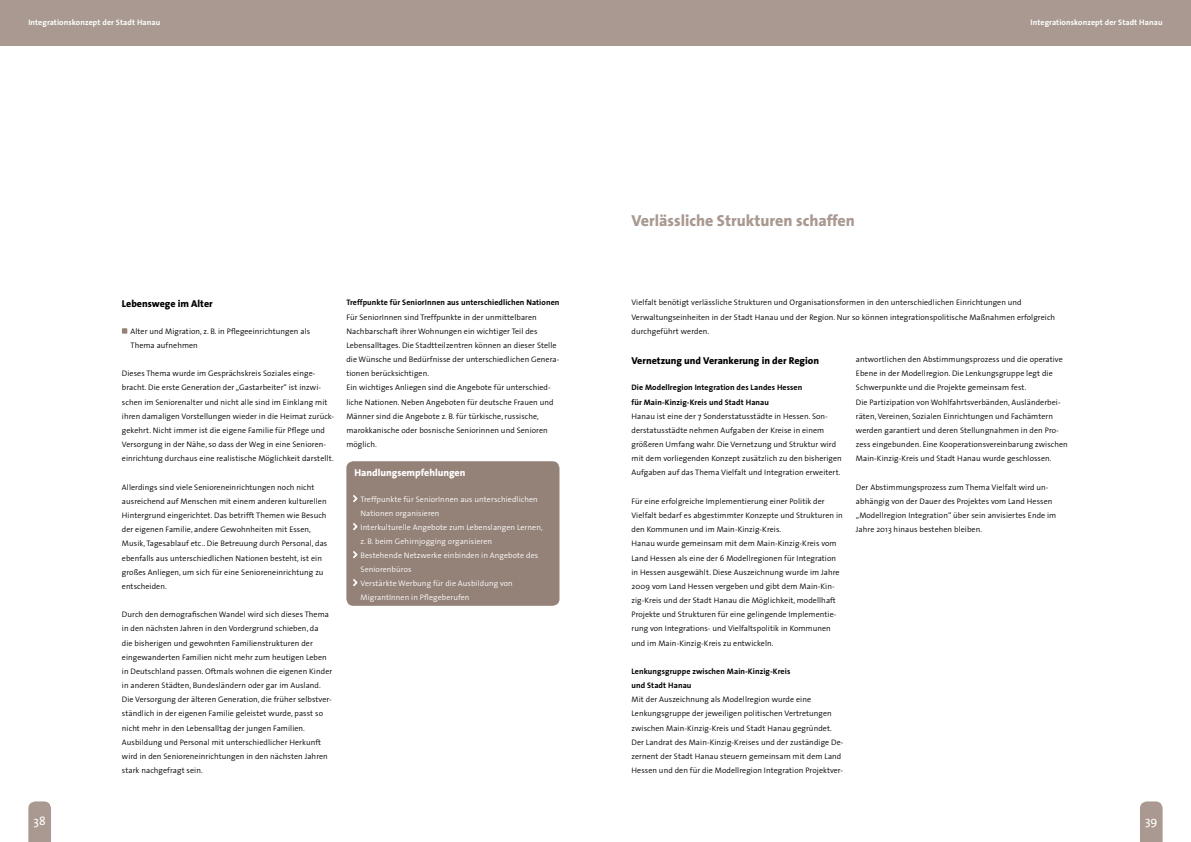
<style>
.page{position:relative;width:1191px;height:842px;background:#fff}
.page>*{position:absolute;margin:0;border:0;box-sizing:border-box;transform-origin:0 0}
.t1{font:800 16px "The Sans";color:#a99990}
.t2{font:12px "The Sans";color:#fff}
.t3{font:800 10px "The Sans";color:#000}
.t4{font:800 10px "The Sans";color:#fff}
.t5{font:300 8px/14.2px "The Sans";letter-spacing:.01em;color:#000}
.t6{font:300 8px/14px "The Sans";letter-spacing:.01em;color:#fff}
.t7{font:700 8px/14.2px "The Sans";letter-spacing:.01em;color:#000}
.t8{font:700 8px "The Sans";letter-spacing:.01em;color:#fff}
</style>
<div class="page">
<div style="left:0;top:0;width:595px;height:45px;background:#a99990"></div>
<svg style="left:28px;top:801px;width:23px;height:41px"></svg>
<div style="left:595px;top:0;width:596px;height:45px;background:#a99990"></div>
<svg style="left:1140px;top:801px;width:22px;height:41px"></svg>
<svg style="left:122px;top:328px;width:5px;height:6px"></svg>
<div style="left:346px;top:461px;width:213px;height:145px;background:#948177;border-radius:7px"></div>
<svg style="left:353px;top:495px;width:5px;height:7px"></svg>
<svg style="left:353px;top:523px;width:5px;height:7px"></svg>
<svg style="left:353px;top:551px;width:5px;height:7px"></svg>
<svg style="left:353px;top:579px;width:5px;height:7px"></svg>
<p class="t8" style="left:28px;top:15px;width:133px">Integrationskonzept der Stadt Hanau</p>
<p class="t8" style="left:1030px;top:15px;width:133px">Integrationskonzept der Stadt Hanau</p>
<h2 class="t2" style="left:34px;top:811px;width:14px">38</h2>
<p class="t3" style="left:122px;top:295px;width:92px">Lebenswege im Alter</p>
<p class="t5" style="left:130px;top:324px;width:181px">Alter und Migration, z. B. in Pflegeeinrichtungen als<br>Thema aufnehmen</p>
<p class="t5" style="left:122px;top:366px;width:214px">Dieses Thema wurde im Gesprächskreis Soziales einge&shy;bracht. Die erste Generation der „Gastarbeiter“ ist inzwi&shy;schen im Seniorenalter und nicht alle sind im Einklang mit ihren damaligen Vorstellungen wieder in die Heimat zurück&shy;gekehrt. Nicht immer ist die eigene Familie für Pflege und Versorgung in der Nähe, so dass der Weg in eine Senioren&shy;einrichtung durchaus eine realistische Möglichkeit darstellt.</p>
<p class="t5" style="left:122px;top:480px;width:207px">Allerdings sind viele Senioreneinrichtungen noch nicht ausreichend auf Menschen mit einem anderen kulturellen Hintergrund eingerichtet. Das betrifft Themen wie Besuch der eigenen Familie, andere Gewohnheiten mit Essen, Musik, Tagesablauf etc.. Die Betreuung durch Personal, das ebenfalls aus unterschiedlichen Nationen besteht, ist ein großes Anliegen, um sich für eine Senioreneinrichtung zu entscheiden.</p>
<p class="t5" style="left:122px;top:607px;width:212px">Durch den demografischen Wandel wird sich dieses Thema in den nächsten Jahren in den Vordergrund schieben, da<br>die bisherigen und gewohnten Familienstrukturen der eingewanderten Familien nicht mehr zum heutigen Leben in Deutschland passen. Oftmals wohnen die eigenen Kinder in anderen Städten, Bundesländern oder gar im Ausland.<br>Die Versorgung der älteren Generation, die früher selbstver&shy;ständlich in der eigenen Familie geleistet wurde, passt so nicht mehr in den Lebensalltag der jungen Familien.<br>Ausbildung und Personal mit unterschiedlicher Herkunft wird in den Senioreneinrichtungen in den nächsten Jahren stark nachgefragt sein.</p>
<p class="t7" style="left:346px;top:295px;width:214px">Treffpunkte für SeniorInnen aus unterschiedlichen Nationen</p>
<p class="t5" style="left:346px;top:309px;width:214px">Für SeniorInnen sind Treffpunkte in der unmittelbaren Nachbarschaft ihrer Wohnungen ein wichtiger Teil des Lebensalltages. Die Stadtteilzentren können an dieser Stelle die Wünsche und Bedürfnisse der unterschiedlichen Genera&shy;tionen berücksichtigen.<br>Ein wichtiges Anliegen sind die Angebote für unterschied&shy;liche Nationen. Neben Angeboten für deutsche Frauen und Männer sind die Angebote z. B. für türkische, russische, marokkanische oder bosnische Seniorinnen und Senioren möglich.</p>
<p class="t4" style="left:354px;top:464px;width:112px">Handlungsempfehlungen</p>
<p class="t6" style="left:360px;top:492px;width:184px">Treffpunkte für SeniorInnen aus unterschiedlichen Nationen organisieren<br>Interkulturelle Angebote zum Lebenslangen Lernen, z. B. beim Gehirnjogging organisieren<br>Bestehende Netzwerke einbinden in Angebote des Seniorenbüros<br>Verstärkte Werbung für die Ausbildung von MigrantInnen in Pflegeberufen</p>
<h1 class="t1" style="left:631px;top:207px;width:225px">Verlässliche Strukturen schaffen</h1>
<p class="t5" style="left:631px;top:295px;width:425px">Vielfalt benötigt verlässliche Strukturen und Organisationsformen in den unterschiedlichen Einrichtungen und<br>Verwaltungseinheiten in der Stadt Hanau und der Region. Nur so können integrationspolitische Maßnahmen erfolgreich durchgeführt werden.</p>
<p class="t3" style="left:631px;top:352px;width:189px">Vernetzung und Verankerung in der Region</p>
<p class="t7" style="left:631px;top:380px;width:172px">Die Modellregion Integration des Landes Hessen für Main-Kinzig-Kreis und Stadt Hanau</p>
<p class="t5" style="left:631px;top:409px;width:212px">Hanau ist eine der 7 Sonderstatusstädte in Hessen. Son&shy;derstatusstädte nehmen Aufgaben der Kreise in einem größeren Umfang wahr. Die Vernetzung und Struktur wird mit dem vorliegenden Konzept zusätzlich zu den bisherigen Aufgaben auf das Thema Vielfalt und Integration erweitert.</p>
<p class="t5" style="left:631px;top:494px;width:213px">Für eine erfolgreiche Implementierung einer Politik der Vielfalt bedarf es abgestimmter Konzepte und Strukturen in den Kommunen und im Main-Kinzig-Kreis.<br>Hanau wurde gemeinsam mit dem Main-Kinzig-Kreis vom Land Hessen als eine der 6 Modellregionen für Integration in Hessen ausgewählt. Diese Auszeichnung wurde im Jahre 2009 vom Land Hessen vergeben und gibt dem Main-Kin&shy;zig-Kreis und der Stadt Hanau die Möglichkeit, modellhaft Projekte und Strukturen für eine gelingende Implementie&shy;rung von Integrations- und Vielfaltspolitik in Kommunen und im Main-Kinzig-Kreis zu entwickeln.</p>
<p class="t7" style="left:631px;top:664px;width:160px">Lenkungsgruppe zwischen Main-Kinzig-Kreis und Stadt Hanau</p>
<p class="t5" style="left:631px;top:692px;width:213px">Mit der Auszeichnung als Modellregion wurde eine Lenkungsgruppe der jeweiligen politischen Vertretungen zwischen Main-Kinzig-Kreis und Stadt Hanau gegründet.<br>Der Landrat des Main-Kinzig-Kreises und der zuständige De&shy;zernent der Stadt Hanau steuern gemeinsam mit dem Land Hessen und den für die Modellregion Integration Projektver-</p>
<p class="t5" style="left:856px;top:352px;width:213px">antwortlichen den Abstimmungsprozess und die operative Ebene in der Modellregion. Die Lenkungsgruppe legt die Schwerpunkte und die Projekte gemeinsam fest.<br>Die Partizipation von Wohlfahrtsverbänden, Ausländerbei&shy;räten, Vereinen, Sozialen Einrichtungen und Fachämtern werden garantiert und deren Stellungnahmen in den Pro&shy;zess eingebunden. Eine Kooperationsvereinbarung zwischen Main-Kinzig-Kreis und Stadt Hanau wurde geschlossen.</p>
<p class="t5" style="left:856px;top:480px;width:202px">Der Abstimmungsprozess zum Thema Vielfalt wird un&shy;abhängig von der Dauer des Projektes vom Land Hessen „Modellregion Integration“ über sein anvisiertes Ende im Jahre 2013 hinaus bestehen bleiben.</p>
<h2 class="t2" style="left:1145px;top:811px;width:14px">39</h2>
</div>
